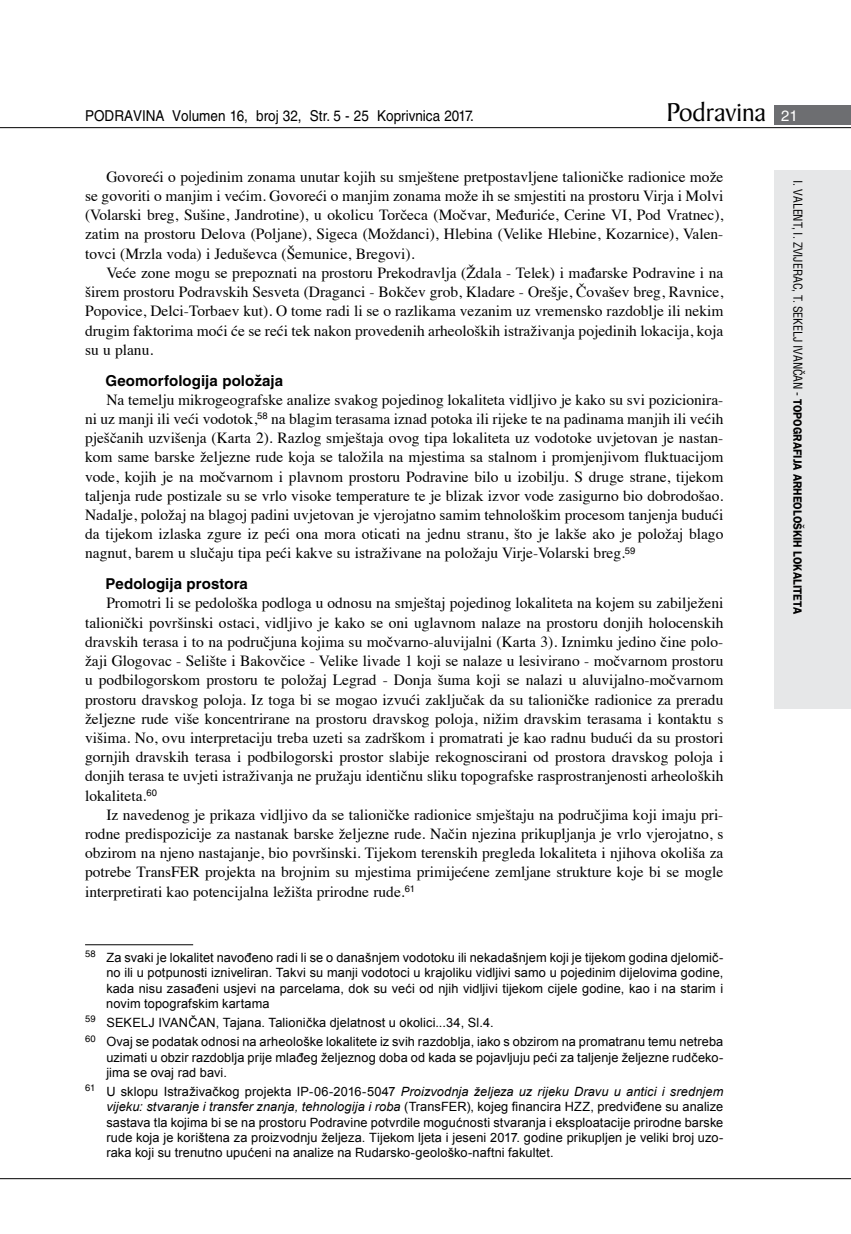
<style>
.page{position:relative;width:851px;height:1234px;background:#fff}
.page>*{position:absolute;margin:0;border:0;box-sizing:border-box;transform-origin:0 0}
.t1{font:27.6px "Baker Signet BT";color:#000}
.t2{font:15.45px/19.2px "Times";color:#000;text-align:justify}
.t3{font:15px "Helvetica LT Skin 29";color:#000;scale:.9 1}
.t4{font:700 15px "Helvetica LT Skin 29";letter-spacing:.005em;color:#000}
.t5{font:12.75px/15.3px "Arial";letter-spacing:.01em;color:#000;text-align:justify}
.t6{font:condensed 12px "Helvetica LT Skin 29";letter-spacing:-.005em;color:#000}
.s1{font-family:"Helvetica LT Skin 29";font-size:15px;color:#fff}
.s2{font-style:italic}
.s3{font-family:"ITC Franklin Gothic Skin 29";font-weight:600;font-stretch:normal}
</style>
<div class="page">
<div style="left:774px;top:170px;width:76px;height:538px;background:#e6e7e8"></div>
<div style="left:774px;top:105px;width:76px;height:19px;background:#6d6e71"></div>
<hr style="left:0;top:127px;width:850px;height:1px;background:#000">
<hr style="left:0;top:1177px;width:850px;height:1px;background:#000">
<hr style="left:85px;top:944px;width:108px;height:1px;background:#000">
<p class="t3" style="left:85px;top:107px;width:433px">PODRAVINA Volumen 16, broj 32, Str. 5 - 25 Koprivnica 2017.</p>
<h1 class="t1" style="left:666px;top:95px;width:133px">Podravina <span class="s1">21</span></h1>
<p class="t2" style="left:85px;top:166px;width:639px;text-indent:21px">Govoreći o pojedinim zonama unutar kojih su smještene pretpostavljene talioničke radionice može se govoriti o manjim i većim. Govoreći o manjim zonama može ih se smjestiti na prostoru Virja i Molvi (Volarski breg, Sušine, Jandrotine), u okolicu Torčeca (Močvar, Međuriće, Cerine VI, Pod Vratnec), zatim na prostoru Delova (Poljane), Sigeca (Moždanci), Hlebina (Velike Hlebine, Kozarnice), Valen&shy;tovci (Mrzla voda) i Jeduševca (Šemunice, Bregovi).</p>
<p class="t2" style="left:85px;top:262px;width:639px;text-indent:21px">Veće zone mogu se prepoznati na prostoru Prekodravlja (Ždala - Telek) i mađarske Podravine i na širem prostoru Podravskih Sesveta (Draganci - Bokčev grob, Kladare - Orešje, Čovašev breg, Ravnice, Popovice, Delci-Torbaev kut). O tome radi li se o razlikama vezanim uz vremensko razdoblje ili nekim drugim faktorima moći će se reći tek nakon provedenih arheoloških istraživanja pojedinih lokacija, koja su u planu.</p>
<p class="t4" style="left:105px;top:371px;width:179px">Geomorfologija položaja</p>
<p class="t2" style="left:85px;top:388px;width:639px;text-indent:21px">Na temelju mikrogeografske analize svakog pojedinog lokaliteta vidljivo je kako su svi pozicionira&shy;ni uz manji ili veći vodotok,<sup>58</sup> na blagim terasama iznad potoka ili rijeke te na padinama manjih ili većih pješčanih uzvišenja (Karta 2). Razlog smještaja ovog tipa lokaliteta uz vodotoke uvjetovan je nastan&shy;kom same barske željezne rude koja se taložila na mjestima sa stalnom i promjenjivom fluktuacijom vode, kojih je na močvarnom i plavnom prostoru Podravine bilo u izobilju. S druge strane, tijekom taljenja rude postizale su se vrlo visoke temperature te je blizak izvor vode zasigurno bio dobrodošao.<br>Nadalje, položaj na blagoj padini uvjetovan je vjerojatno samim tehnološkim procesom tanjenja budući da tijekom izlaska zgure iz peći ona mora oticati na jednu stranu, što je lakše ako je položaj blago nagnut, barem u slučaju tipa peći kakve su istraživane na položaju Virje-Volarski breg.<sup>59</sup></p>
<p class="t4" style="left:105px;top:574px;width:144px">Pedologija prostora</p>
<p class="t2" style="left:85px;top:592px;width:639px;text-indent:21px">Promotri li se pedološka podloga u odnosu na smještaj pojedinog lokaliteta na kojem su zabilježeni talionički površinski ostaci, vidljivo je kako se oni uglavnom nalaze na prostoru donjih holocenskih dravskih terasa i to na područjuna kojima su močvarno-aluvijalni (Karta 3). Iznimku jedino čine polo&shy;žaji Glogovac - Selište i Bakovčice - Velike livade 1 koji se nalaze u lesivirano - močvarnom prostoru u podbilogorskom prostoru te položaj Legrad - Donja šuma koji se nalazi u aluvijalno-močvarnom prostoru dravskog poloja. Iz toga bi se mogao izvući zaključak da su talioničke radionice za preradu željezne rude više koncentrirane na prostoru dravskog poloja, nižim dravskim terasama i kontaktu s višima. No, ovu interpretaciju treba uzeti sa zadrškom i promatrati je kao radnu budući da su prostori gornjih dravskih terasa i podbilogorski prostor slabije rekognoscirani od prostora dravskog poloja i donjih terasa te uvjeti istraživanja ne pružaju identičnu sliku topografske rasprostranjenosti arheoloških lokaliteta.<sup>60</sup></p>
<p class="t2" style="left:85px;top:803px;width:639px;text-indent:21px">Iz navedenog je prikaza vidljivo da se talioničke radionice smještaju na područjima koji imaju pri&shy;rodne predispozicije za nastanak barske željezne rude. Način njezina prikupljanja je vrlo vjerojatno, s obzirom na njeno nastajanje, bio površinski. Tijekom terenskih pregleda lokaliteta i njihova okoliša za potrebe TransFER projekta na brojnim su mjestima primijećene zemljane strukture koje bi se mogle interpretirati kao potencijalna ležišta prirodne rude.<sup>61</sup></p>
<p class="t5" style="left:106px;top:949px;width:618px;text-indent:-21px"><sup>58</sup> Za svaki je lokalitet navođeno radi li se o današnjem vodotoku ili nekadašnjem koji je tijekom godina djelomič&shy;no ili u potpunosti izniveliran. Takvi su manji vodotoci u krajoliku vidljivi samo u pojedinim dijelovima godine, kada nisu zasađeni usjevi na parcelama, dok su veći od njih vidljivi tijekom cijele godine, kao i na starim i novim topografskim kartama</p>
<p class="t5" style="left:85px;top:1012px;width:639px;line-height:19.2px"><sup>59</sup> SEKELJ IVANČAN, Tajana. Talionička djelatnost u okolici...34, Sl.4.<br><sup>60</sup> Ovaj se podatak odnosi na arheološke lokalitete iz svih razdoblja, iako s obzirom na promatranu temu netreba</p>
<p class="t5" style="left:106px;top:1049px;width:618px">uzimati u obzir razdoblja prije mlađeg željeznog doba od kada se pojavljuju peći za taljenje željezne rudčeko&shy;jima se ovaj rad bavi.</p>
<p class="t5" style="left:106px;top:1083px;width:618px;text-indent:-21px"><sup>61</sup> U sklopu Istraživačkog projekta IP-06-2016-5047 <span class="s2">Proizvodnja željeza uz rijeku Dravu u antici i srednjem vijeku: stvaranje i transfer znanja, tehnologija i roba</span> (TransFER), kojeg financira HZZ, predviđene su analize sastava tla kojima bi se na prostoru Podravine potvrdile mogućnosti stvaranja i eksploatacije prirodne barske rude koja je korištena za proizvodnju željeza. Tijekom ljeta i jeseni 2017. godine prikupljen je veliki broj uzo&shy;raka koji su trenutno upućeni na analize na Rudarsko-geološko-naftni fakultet.</p>
<p class="t6" style="left:805px;top:180px;width:435px;rotate:90deg">I. VALENT, I. ZVIJERAC, T. SEKELJ IVANČAN - <span class="s3">TOPOGRAFIJA ARHEOLOŠKIH LOKALITETA</span></p>
</div>
